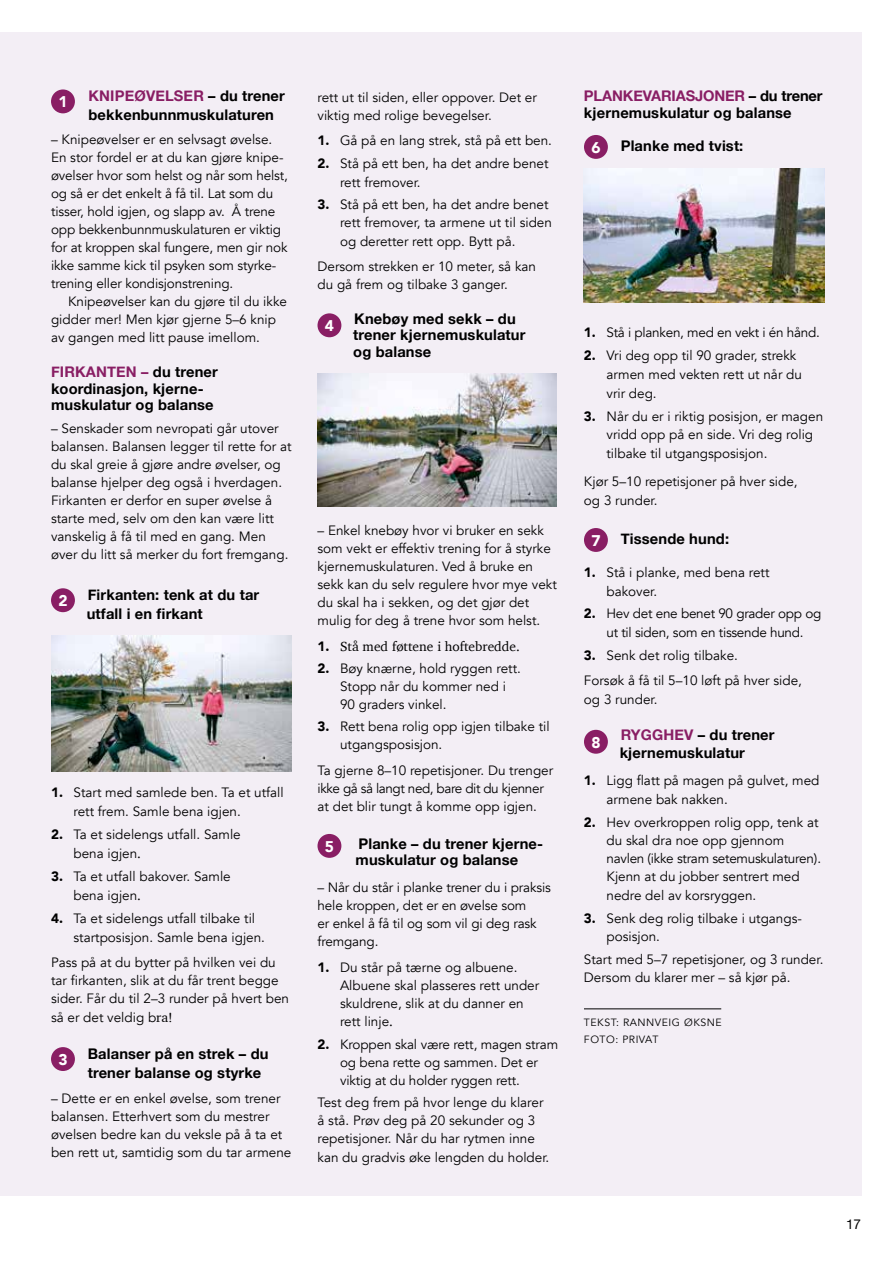
<style>
.page{position:relative;width:893px;height:1263px;background:#fff}
.page>*{position:absolute;margin:0;border:0;box-sizing:border-box;transform-origin:0 0}
.t1{font:900 15.45px "Avenir";color:#fff}
.t2{font:700 14.7px/16.5px "Helvetica Neue";letter-spacing:.01em;color:#000}
.t3{font:13.5px/18px "Avenir";color:#000}
.t4{font:13.5px/18.8px "Avenir";letter-spacing:-.02em;color:#000;text-align:center}
.t5{font:13.5px "Charter";color:#000}
.t6{font:13.5px "Helvetica Neue";color:#000}
.t7{font:10.5px/16.5px "Avenir";letter-spacing:.05em;color:#000}
.s1{color:#891e64}
.s2{font-weight:900}
.s3{font-family:"Charter"}
.s4{font-family:"Avenir";font-weight:900}
</style>
<div class="page">
<div style="left:0;top:32px;width:861px;height:1163px;background:#f3eef5"></div>
<div style="left:51px;top:89px;width:24px;height:24px;background:#891e64;border-radius:50%"></div>
<div style="left:51px;top:588px;width:24px;height:24px;background:#891e64;border-radius:50%"></div>
<div style="left:51px;top:1047px;width:24px;height:24px;background:#891e64;border-radius:50%"></div>
<div style="left:317px;top:313px;width:24px;height:24px;background:#891e64;border-radius:50%"></div>
<div style="left:317px;top:834px;width:24px;height:24px;background:#891e64;border-radius:50%"></div>
<hr style="left:584px;top:1008px;width:137px;height:1px;background:#000">
<div style="left:584px;top:135px;width:24px;height:24px;background:#891e64;border-radius:50%"></div>
<div style="left:584px;top:528px;width:24px;height:24px;background:#891e64;border-radius:50%"></div>
<div style="left:584px;top:730px;width:24px;height:24px;background:#891e64;border-radius:50%"></div>
<img style="left:584px;top:169px;width:241px;height:134px">
<img style="left:51px;top:636px;width:241px;height:135px">
<img style="left:317px;top:373px;width:240px;height:134px">
<p class="t1" style="left:58px;top:89px;width:11px">1</p>
<p class="t2" style="left:89px;top:87px;width:198px;line-height:18.8px"><span class="s1">KNIPEØVELSER</span> – du trener bekkenbunnmuskulaturen</p>
<p class="t3" style="left:51px;top:131px;width:238px">– Knipeøvelser er en selvsagt øvelse.<br>En stor fordel er at du kan gjøre knipe&shy;øvelser hvor som helst og når som helst, og så er det enkelt å få til. Lat som du tisser, hold igjen, og slapp av. Å trene opp bekkenbunnmuskulaturen er viktig for at kroppen skal fungere, men gir nok ikke samme kick til psyken som styrke&shy;trening eller kondisjonstrening.</p>
<p class="t3" style="left:51px;top:293px;width:238px;text-indent:17px">Knipeøvelser kan du gjøre til du ikke gidder mer! Men kjør gjerne 5–6 knip av gangen med litt pause imellom.</p>
<p class="t2" style="left:51px;top:364px;width:168px"><span class="s1">FIRKANTEN –</span> du trener koordinasjon, kjerne&shy;muskulatur og balanse</p>
<p class="t3" style="left:51px;top:419px;width:242px">– Senskader som nevropati går utover balansen. Balansen legger til rette for at du skal greie å gjøre andre øvelser, og balanse hjelper deg også i hverdagen.<br>Firkanten er derfor en super øvelse å starte med, selv om den kan være litt vanskelig å få til med en gang. Men øver du litt så merker du fort fremgang.</p>
<p class="t1" style="left:58px;top:587px;width:11px">2</p>
<p class="t2" style="left:87px;top:586px;width:174px;line-height:18.8px">Firkanten: tenk at du tar utfall i en firkant</p>
<p class="t3" style="left:74px;top:784px;width:212px;line-height:18.8px;text-indent:-23px"><span class="s2">1.</span> Start med samlede ben. Ta et utfall rett frem. Samle bena igjen.</p>
<p class="t3" style="left:74px;top:825px;width:169px;line-height:18.8px;text-indent:-23px"><span class="s2">2.</span> Ta et sidelengs utfall. Samle bena igjen<span class="s3">.</span></p>
<p class="t3" style="left:74px;top:867px;width:159px;line-height:18.8px;text-indent:-23px"><span class="s2">3.</span> Ta et utfall bakover. Samle bena igjen<span class="s3">.</span></p>
<p class="t3" style="left:74px;top:909px;width:193px;line-height:18.8px;text-indent:-23px"><span class="s2">4.</span> Ta et sidelengs utfall tilbake til startposisjon. Samle bena igjen.</p>
<p class="t3" style="left:51px;top:953px;width:239px">Pass på at du bytter på hvilken vei du tar firkanten, slik at du får trent begge sider. Får du til 2–3 runder på hvert ben så er det veldig b<span class="s3">ra!</span></p>
<p class="t1" style="left:58px;top:1046px;width:11px">3</p>
<p class="t2" style="left:88px;top:1045px;width:182px;line-height:18.8px">Balanser på en strek – du trener balanse og styrke</p>
<p class="t3" style="left:51px;top:1090px;width:242px">– Dette er en enkel øvelse, som trener balansen. Etterhvert som du mestrer øvelsen bedre kan du veksle på å ta et ben rett ut, samtidig som du tar armene</p>
<p class="t3" style="left:317px;top:88px;width:221px">rett ut til siden, eller oppover. Det er viktig med rolige bevegelser.</p>
<p class="t3" style="left:317px;top:132px;width:236px"><span class="s2">1.</span> Gå på en lang strek, stå på ett ben.</p>
<p class="t3" style="left:340px;top:154px;width:210px;line-height:18.8px;text-indent:-23px"><span class="s2">2.</span> Stå på ett ben, ha det andre benet rett fremover.</p>
<p class="t3" style="left:340px;top:196px;width:213px;text-indent:-23px"><span class="s2">3.</span> Stå på ett ben, ha det andre benet rett fremover, ta armene ut til siden og deretter rett opp. Bytt på.</p>
<p class="t3" style="left:317px;top:258px;width:220px">Dersom strekken er 10 meter, så kan du gå frem og tilbake 3 ganger.</p>
<p class="t1" style="left:325px;top:312px;width:11px">4</p>
<p class="t2" style="left:353px;top:311px;width:174px">Knebøy med sekk – du trener kjernemuskulatur og balanse</p>
<p class="t3" style="left:317px;top:522px;width:241px">– Enkel knebøy hvor vi bruker en sekk som vekt er effektiv trening for å styrke kjernemuskulaturen. Ved å bruke en sekk kan du selv regulere hvor mye vekt du skal ha i sekken, og det gjør det mulig for deg å trene hvor som helst.</p>
<p class="t5" style="left:317px;top:634px;width:204px"><span class="s4">1.</span> Stå med føttene i hoftebredde.</p>
<p class="t3" style="left:340px;top:660px;width:182px;text-indent:-23px"><span class="s2">2.</span> Bøy knærne, hold ryggen rett.<br>Stopp når du kommer ned i<br>90 graders vinkel.</p>
<p class="t3" style="left:340px;top:718px;width:211px;text-indent:-23px"><span class="s2">3.</span> Rett bena rolig opp igjen tilbake til utgangsposisjon.</p>
<p class="t3" style="left:317px;top:761px;width:237px">Ta gjerne 8–10 repetisjoner. Du trenger ikke gå så langt ned, bare dit du kjenner at det blir tungt å komme opp igjen.</p>
<p class="t1" style="left:325px;top:833px;width:11px">5</p>
<p class="t2" style="left:356px;top:836px;width:189px">Planke – du trener kjerne&shy;muskulatur og balanse</p>
<p class="t3" style="left:317px;top:879px;width:235px">– Når du står i planke trener du i praksis hele kroppen, det er en øvelse som<br>er enkel å få til og som vil gi deg rask fremgang.</p>
<p class="t3" style="left:340px;top:958px;width:201px;text-indent:-23px"><span class="s2">1.</span> Du står på tærne og albuene.<br>Albuene skal plasseres rett under skuldrene, slik at du danner en rett linje<span class="s3">.</span></p>
<p class="t3" style="left:340px;top:1035px;width:220px;text-indent:-23px"><span class="s2">2.</span> Kroppen skal være rett, magen stram og bena rette og sammen. Det er viktig at du holder ryggen rett.</p>
<p class="t3" style="left:317px;top:1093px;width:233px">Test deg frem på hvor lenge du klarer å stå. Prøv deg på 20 sekunder og 3 repetisjoner. Når du har rytmen inne kan du gradvis øke lengden du holder.</p>
<p class="t2" style="left:584px;top:88px;width:240px"><span class="s1">PLANKEVARIASJONER</span> – du trener kjernemuskulatur og balanse</p>
<p class="t1" style="left:591px;top:134px;width:11px">6</p>
<p class="t2" style="left:621px;top:138px;width:124px">Planke med tvist:</p>
<p class="t4" style="left:584px;top:324px;width:237px"><span class="s2">1.</span> Stå i planken, med en vekt i én hånd.</p>
<p class="t3" style="left:606px;top:347px;width:197px;line-height:18.8px;text-indent:-23px"><span class="s2">2.</span> Vri deg opp til 90 grader, strekk armen med vekten rett ut når du vrir deg.</p>
<p class="t3" style="left:606px;top:407px;width:218px;text-indent:-23px"><span class="s2">3.</span> Når du er i riktig posisjon, er magen vridd opp på en side. Vri deg rolig tilbake til utgangsposisjon.</p>
<p class="t3" style="left:584px;top:472px;width:215px;line-height:18.8px">Kjør 5–10 repetisjoner på hver side, og 3 runder.</p>
<p class="t1" style="left:591px;top:527px;width:11px">7</p>
<p class="t2" style="left:621px;top:531px;width:110px">Tissende hund:</p>
<p class="t3" style="left:606px;top:564px;width:164px;line-height:18.8px;text-indent:-23px"><span class="s2">1.</span> Stå i planke, med bena rett bakover.</p>
<p class="t4" style="left:584px;top:605px;width:239px"><span class="s2">2.</span> Hev det ene benet 90 grader opp og ut til siden, som en tissende hund.</p>
<p class="t3" style="left:584px;top:643px;width:219px;line-height:25.2px"><span class="s2">3.</span> Senk det rolig tilbake.<br>Forsøk å få til 5–10 løft på hver side,</p>
<p class="t3" style="left:584px;top:691px;width:75px">og 3 runder.</p>
<p class="t1" style="left:591px;top:729px;width:11px">8</p>
<p class="t2" style="left:620px;top:726px;width:156px;line-height:18px"><span class="s1">RYGGHEV</span> – du trener kjernemuskulatur</p>
<p class="t3" style="left:606px;top:771px;width:215px;line-height:18.8px;text-indent:-23px"><span class="s2">1.</span> Ligg flatt på magen på gulvet, med armene bak nakken.</p>
<p class="t3" style="left:606px;top:813px;width:216px;text-indent:-23px"><span class="s2">2.</span> Hev overkroppen rolig opp, tenk at du skal dra noe opp gjennom navlen (ikke stram setemuskulaturen).<br>Kjenn at du jobber sentrert med nedre del av korsryggen.</p>
<p class="t3" style="left:606px;top:909px;width:197px;line-height:18.8px;text-indent:-23px"><span class="s2">3.</span> Senk deg rolig tilbake i utgangs&shy;posisjon.</p>
<p class="t3" style="left:584px;top:950px;width:241px;line-height:18.8px">Start med 5–7 repetisjoner, og 3 runder.<br>Dersom du klarer mer – så kjør på.</p>
<p class="t7" style="left:584px;top:1014px;width:139px">TEKST: RANNVEIG ØKSNE<br>FOTO: PRIVAT</p>
<p class="t6" style="left:846px;top:1214px;width:17px">17</p>
</div>
